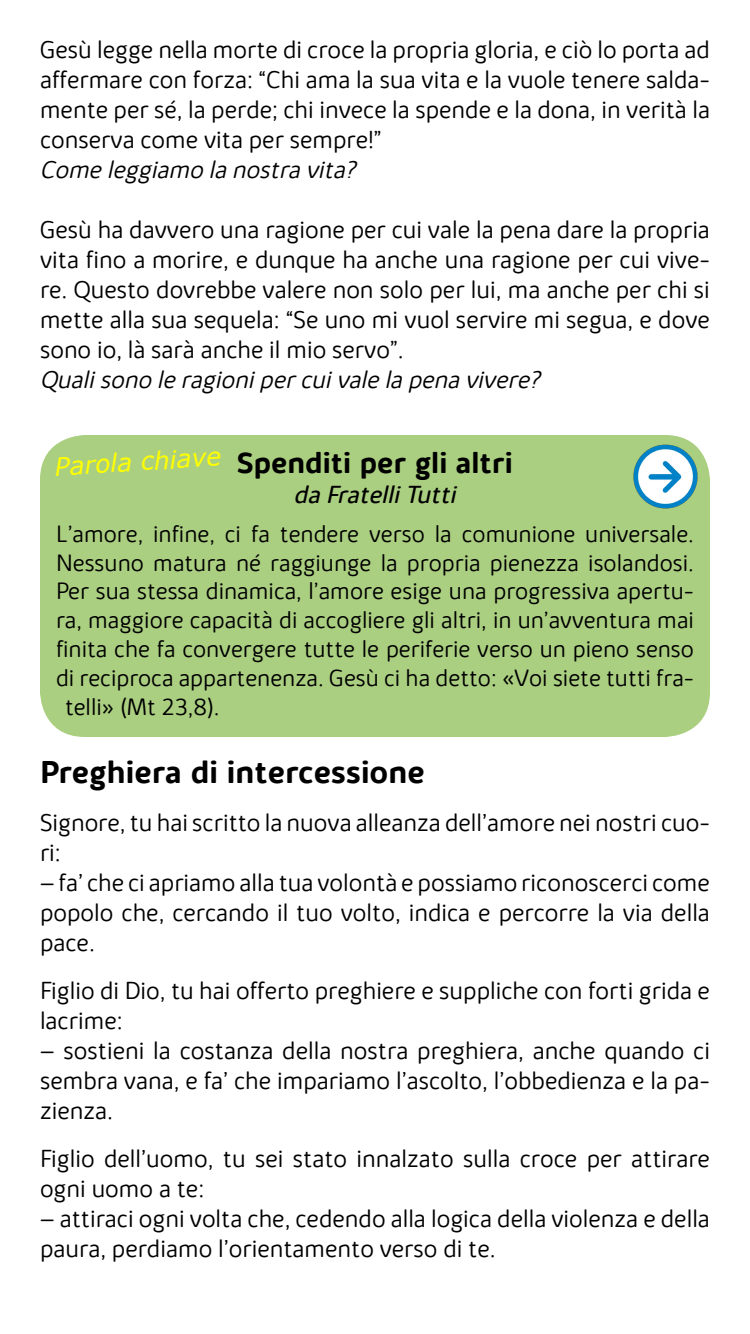
<style>
.page{position:relative;width:750px;height:1334px;background:#fff}
.page>*{position:absolute;margin:0;border:0;box-sizing:border-box;transform-origin:0 0}
.t1{font:700 32px "Kabrio Alternate";color:#000}
.t2{font:700 30px "Kabrio Alternate";color:#000}
.t3{font:300 25px/30px "Kabrio Alternate";color:#000;text-align:justify}
.t4{font:italic 300 25px "Kabrio Alternate";color:#000}
.t5{font:italic 25px "Kabrio Alternate";color:#000}
.t6{font:italic 25px "Verdana";color:#ff0}
.t7{font:300 24px "Kabrio Alternate";color:#000}
</style>
<div class="page">
<div style="left:40px;top:435px;width:670px;height:302px;background:#abcf80;border-radius:45px"></div>
<img style="left:633px;top:439px;width:70px;height:70px">
<p class="t3" style="left:40px;top:35px;width:672px">Gesù legge nella morte di croce la propria gloria, e ciò lo porta ad affermare con forza: “Chi ama la sua vita e la vuole tenere salda&shy;mente per sé, la perde; chi invece la spende e la dona, in verità la conserva come vita per sempre!”</p>
<p class="t4" style="left:40px;top:156px;width:317px">Come leggiamo la nostra vita?</p>
<p class="t3" style="left:40px;top:215px;width:671px">Gesù ha davvero una ragione per cui vale la pena dare la propria vita fino a morire, e dunque ha anche una ragione per cui vive&shy;re. Questo dovrebbe valere non solo per lui, ma anche per chi si mette alla sua sequela: “Se uno mi vuol servire mi segua, e dove sono io, là sarà anche il mio servo”.</p>
<p class="t4" style="left:40px;top:366px;width:502px">Quali sono le ragioni per cui vale la pena vivere?</p>
<p class="t6" style="left:54px;top:449px;width:169px;rotate:-3deg">Parola chiave</p>
<p class="t2" style="left:237px;top:444px;width:277px">Spenditi per gli altri</p>
<p class="t5" style="left:294px;top:480px;width:163px">da Fratelli Tutti</p>
<p class="t7" style="left:56px;top:520px;width:639px">L’amore, infine, ci fa tendere verso la comunione universale.</p>
<p class="t7" style="left:56px;top:549px;width:639px">Nessuno matura né raggiunge la propria pienezza isolandosi.</p>
<p class="t7" style="left:56px;top:578px;width:639px">Per sua stessa dinamica, l’amore esige una progressiva apertu-</p>
<p class="t7" style="left:56px;top:606px;width:639px">ra, maggiore capacità di accogliere gli altri, in un’avventura mai</p>
<p class="t7" style="left:56px;top:635px;width:640px">finita che fa convergere tutte le periferie verso un pieno senso</p>
<p class="t7" style="left:56px;top:664px;width:639px">di reciproca appartenenza. Gesù ci ha detto: «Voi siete tutti fra-</p>
<p class="t7" style="left:65px;top:693px;width:156px">telli» (Mt 23,8).</p>
<p class="t1" style="left:40px;top:753px;width:386px">Preghiera di intercessione</p>
<p class="t3" style="left:40px;top:808px;width:671px">Signore, tu hai scritto la nuova alleanza dell’amore nei nostri cuo&shy;ri:</p>
<p class="t3" style="left:40px;top:868px;width:671px">– fa’ che ci apriamo alla tua volontà e possiamo riconoscerci come popolo che, cercando il tuo volto, indica e percorre la via della pace.</p>
<p class="t3" style="left:40px;top:976px;width:672px">Figlio di Dio, tu hai offerto preghiere e suppliche con forti grida e lacrime:</p>
<p class="t3" style="left:40px;top:1036px;width:672px">– sostieni la costanza della nostra preghiera, anche quando ci sembra vana, e fa’ che impariamo l’ascolto, l’obbedienza e la pa&shy;zienza.</p>
<p class="t3" style="left:40px;top:1144px;width:672px">Figlio dell’uomo, tu sei stato innalzato sulla croce per attirare ogni uomo a te:</p>
<p class="t3" style="left:40px;top:1204px;width:671px">– attiraci ogni volta che, cedendo alla logica della violenza e della paura, perdiamo l’orientamento verso di te.</p>
</div>
